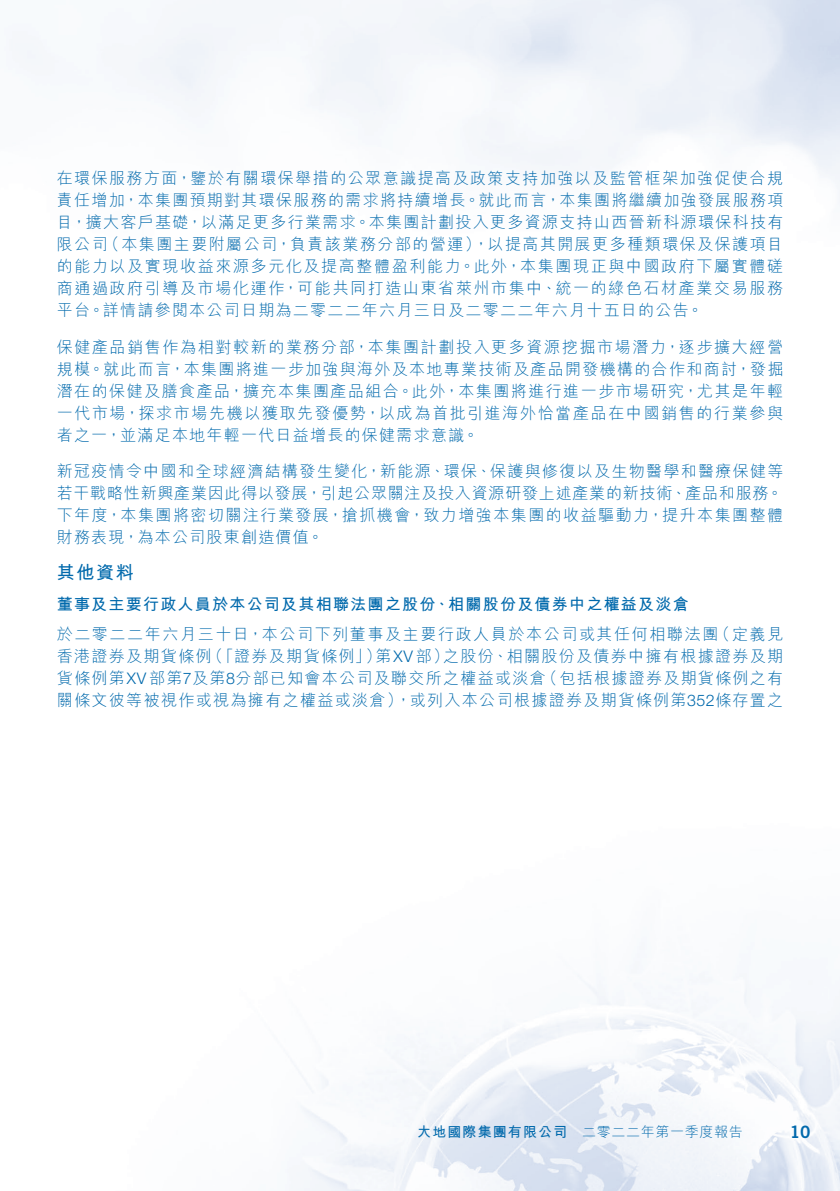
<style>
.page{position:relative;width:840px;height:1191px;background:#fff}
.page>*{position:absolute;margin:0;border:0;box-sizing:border-box;transform-origin:0 0}
.t1{font:700 18px "M Hei HK";color:#0169ac}
.t2{font:17px "Trade Gothic LT Std Bd 2";color:#0169ac}
.t3{font:300 16px/22px "M Hei HK";letter-spacing:.085em;color:#0169ac}
.t4{font:700 16px "M Hei HK";letter-spacing:.08em;color:#0169ac}
.t5{font:300 14px "M Hei HK";letter-spacing:.05em;color:#0169ac}
.t6{font:700 14px "M Hei HK";letter-spacing:.08em;color:#0169ac}
.s1{font-family:"Helvetica Neue LT Std"}
</style>
<div class="page">
<img style="left:11px;top:0;width:828px;height:1191px">
<p class="t3" style="left:57px;top:167px;width:727px;text-align:right">在環保服務方面，鑒於有關環保舉措的公眾意識提高及政策支持加強以及監管框架加強促使合規責任增加，本集團預期對其環保服務的需求將持續增長。就此而言，本集團將繼續加強發展服務項目，擴大客戶基礎，以滿足更多行業需求。本集團計劃投入更多資源支持山西晉新科源環保科技有（本集團主要附屬公司，負責該業務分部的營運 ，）以提高其開展更多種類環保及保護項目</p>
<p class="t3" style="left:57px;top:233px;width:727px">限公司<br>的能力以及實現收益來源多元化及提高整體盈利能力。此外，本集團現正與中國政府下屬實體磋商通過政府引導及市場化運作，可能共同打造山東省萊州市集中、統一的綠色石材產業交易服務平台。詳情請參閱本公司日期為二零二二年六月三日及二零二二年六月十五日的公告。</p>
<p class="t3" style="left:57px;top:335px;width:727px;text-align:justify">保健產品銷售作為相對較新的業務分部，本集團計劃投入更多資源挖掘市場潛力，逐步擴大經營規模。就此而言，本集團將進一步加強與海外及本地專業技術及產品開發機構的合作和商討，發掘潛在的保健及膳食產品，擴充本集團產品組合。此外，本集團將進行進一步市場研究，尤其是年輕一代市場，探求市場先機以獲取先發優勢，以成為首批引進海外恰當產品在中國銷售的行業參與者之一，並滿足本地年輕一代日益增長的保健需求意識。</p>
<p class="t3" style="left:57px;top:460px;width:727px;text-align:justify">新冠疫情令中國和全球經濟結構發生變化，新能源、環保、保護與修復以及生物醫學和醫療保健等若干戰略性新興產業因此得以發展，引起公眾關注及投入資源研發上述產業的新技術、產品和服務。下年度，本集團將密切關注行業發展，搶抓機會，致力增強本集團的收益驅動力，提升本集團整體財務表現，為本公司股東創造價值。</p>
<p class="t1" style="left:57px;top:559px;width:79px">其他資料</p>
<p class="t4" style="left:57px;top:592px;width:633px">董事及主要行政人員於本公司及其相聯法團之股份、相關股份及債券中之權益及淡倉</p>
<p class="t3" style="left:713px;top:623px;width:71px">（定義見</p>
<p class="t3" style="left:443px;top:623px;width:341px;text-indent:-386px">於二零二二年六月三十日，本公司下列董事及主要行政人員於本公司或其任何相聯法團<br>之股份、相關股份及債券中擁有根據證券及期</p>
<p class="t3" style="left:207px;top:645px;width:175px">（「證券及期貨條例」）</p>
<p class="t3" style="left:375px;top:645px;width:75px">第<span class="s1">XV</span>部）</p>
<p class="t3" style="left:57px;top:645px;width:156px">香港證券及期貨條例</p>
<p class="t3" style="left:541px;top:667px;width:243px">（包括根據證券及期貨條例之有</p>
<p class="t3" style="left:57px;top:667px;width:727px">貨條例第<span class="s1">XV</span>部第<span class="s1">7</span>及第<span class="s1">8</span>分部已知會本公司及聯交所之權益或淡倉<br>關條文彼等被視作或視為擁有之權益或淡倉 ，）或列入本公司根據證券及期貨條例第<span class="s1">352</span>條存置之</p>
<p class="t6" style="left:417px;top:1121px;width:151px">大地國際集團有限公司</p>
<p class="t5" style="left:581px;top:1124px;width:162px">二零二二年第一季度報告</p>
<p class="t2" style="left:789px;top:1121px;width:22px">10</p>
</div>
